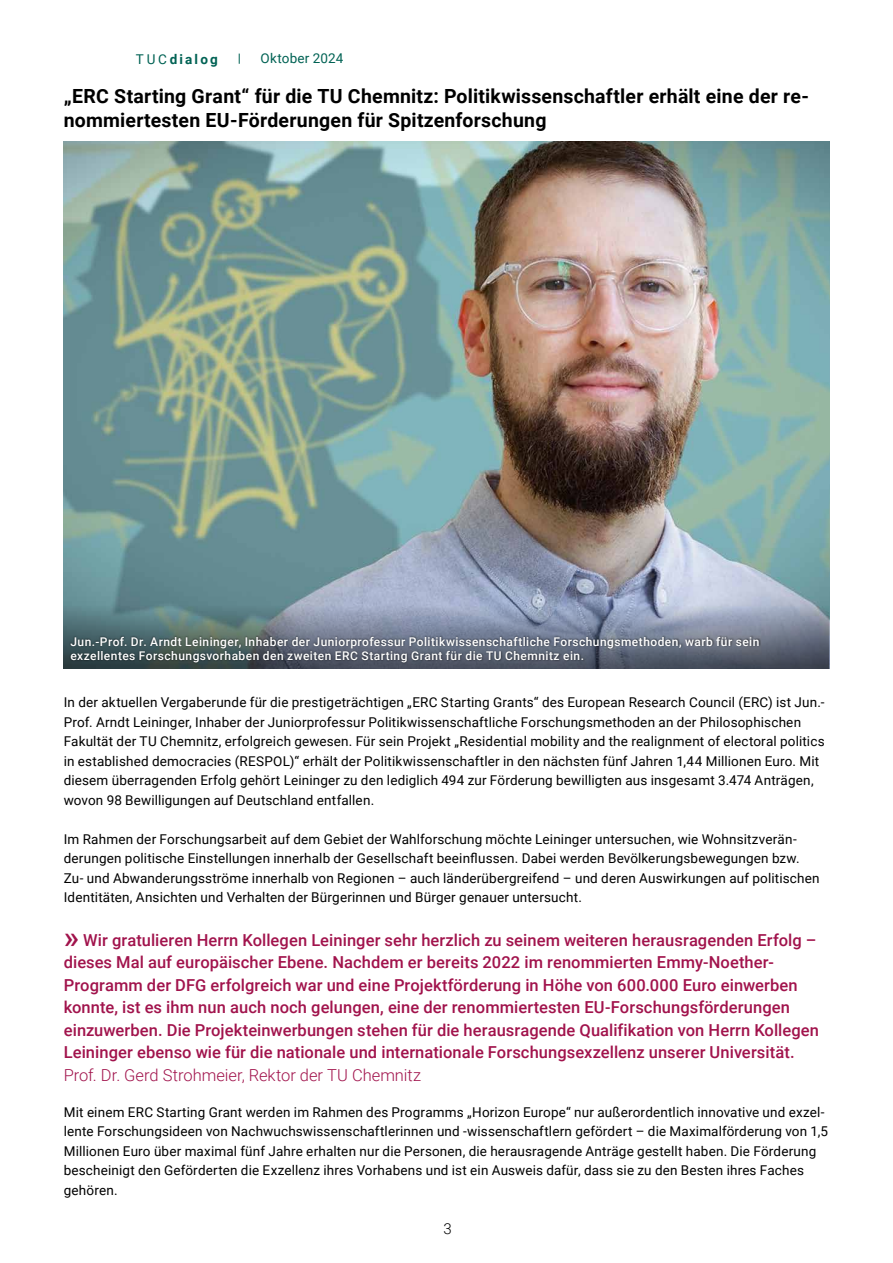
<style>
.page{position:relative;width:893px;height:1263px;background:#fff}
.page>*{position:absolute;margin:0;border:0;box-sizing:border-box;transform-origin:0 0}
.Überschrift{font:700 19.5px/24px "Roboto";letter-spacing:.01em;color:#000}
.Highlight{font:500 16.5px/22.5px "Roboto";letter-spacing:.005em;color:#a1134c}
.Highlight-2{font:300 16.5px "Roboto";color:#a1134c}
.t1{font:300 15px "Roboto";color:#000}
.Fließtext{font:13.5px/19.5px "Roboto";letter-spacing:.01em;color:#000}
.t2{font:13.5px "Roboto";letter-spacing:.015em;color:#006254}
.t3{font:700 13.5px "Roboto";letter-spacing:.16em;color:#006254}
.Fließtext-2{font:500 12px/14.4px "Roboto";letter-spacing:.04em;color:#fff}
.s1{font-weight:400}
.s2{font-size:31.5px}
</style>
<div class="page">
<img style="left:64px;top:142px;width:765px;height:453px">
<svg style="left:64px;top:595px;width:765px;height:73px;background:#7b8c9d"></svg>
<div style="left:69px;top:635px;width:692px;height:29px;background:#000;opacity:.61"></div>
<p class="t3" style="left:136px;top:50px;width:84px"><span class="s1">TUC</span>dialog</p>
<p class="t2" style="left:261px;top:49px;width:85px">Oktober 2024</p>
<p class="Überschrift" style="left:64px;top:83px;width:747px">„ERC Starting Grant“ für die TU Chemnitz: Politikwissenschaftler erhält eine der re&shy;nommiertesten EU-Förderungen für Spitzenforschung</p>
<p class="Fließtext-2" style="left:70px;top:634px;width:691px">Jun.-Prof. Dr. Arndt Leininger, Inhaber der Juniorprofessur Politikwissenschaftliche Forschungsmethoden, warb für sein exzellentes Forschungsvorhaben den zweiten ERC Starting Grant für die TU Chemnitz ein.</p>
<p class="Fließtext" style="left:64px;top:692px;width:762px">In der aktuellen Vergaberunde für die prestigeträchtigen „ERC Starting Grants“ des European Research Council (ERC) ist Jun.- Prof. Arndt Leininger, Inhaber der Juniorprofessur Politikwissenschaftliche Forschungsmethoden an der Philosophischen Fakultät der TU Chemnitz, erfolgreich gewesen. Für sein Projekt „Residential mobility and the realignment of electoral politics in established democracies (RESPOL)“ erhält der Politikwissenschaftler in den nächsten fünf Jahren 1,44 Millionen Euro. Mit diesem überragenden Erfolg gehört Leininger zu den lediglich 494 zur Förderung bewilligten aus insgesamt 3.474 Anträgen, wovon 98 Bewilligungen auf Deutschland entfallen.</p>
<p class="Fließtext" style="left:64px;top:829px;width:757px">Im Rahmen der Forschungsarbeit auf dem Gebiet der Wahlforschung möchte Leininger untersuchen, wie Wohnsitzverän&shy;derungen politische Einstellungen innerhalb der Gesellschaft beeinflussen. Dabei werden Bevölkerungsbewegungen bzw.<br>Zu- und Abwanderungsströme innerhalb von Regionen – auch länderübergreifend – und deren Auswirkungen auf politischen Identitäten, Ansichten und Verhalten der Bürgerinnen und Bürger genauer untersucht.</p>
<p class="Highlight" style="left:64px;top:928px;width:757px"><span class="s2">»</span> Wir gratulieren Herrn Kollegen Leininger sehr herzlich zu seinem weiteren herausragenden Erfolg – dieses Mal auf europäischer Ebene. Nachdem er bereits 2022 im renommierten Emmy-Noether-Programm der DFG erfolgreich war und eine Projektförderung in Höhe von 600.000 Euro einwerben konnte, ist es ihm nun auch noch gelungen, eine der renommiertesten EU-Forschungsförderungen einzuwerben. Die Projekteinwerbungen stehen für die herausragende Qualifikation von Herrn Kollegen Leininger ebenso wie für die nationale und internationale Forschungsexzellenz unserer Universität.</p>
<p class="Highlight-2" style="left:64px;top:1063px;width:359px">Prof. Dr. Gerd Strohmeier, Rektor der TU Chemnitz</p>
<p class="Fließtext" style="left:64px;top:1102px;width:766px">Mit einem ERC Starting Grant werden im Rahmen des Programms „Horizon Europe“ nur außerordentlich innovative und exzel&shy;lente Forschungsideen von Nachwuchswissenschaftlerinnen und -wissenschaftlern gefördert – die Maximalförderung von 1,5<br>Millionen Euro über maximal fünf Jahre erhalten nur die Personen, die herausragende Anträge gestellt haben. Die Förderung bescheinigt den Geförderten die Exzellenz ihres Vorhabens und ist ein Ausweis dafür, dass sie zu den Besten ihres Faches gehören.</p>
<p class="t1" style="left:443px;top:1218px;width:10px">3</p>
</div>
